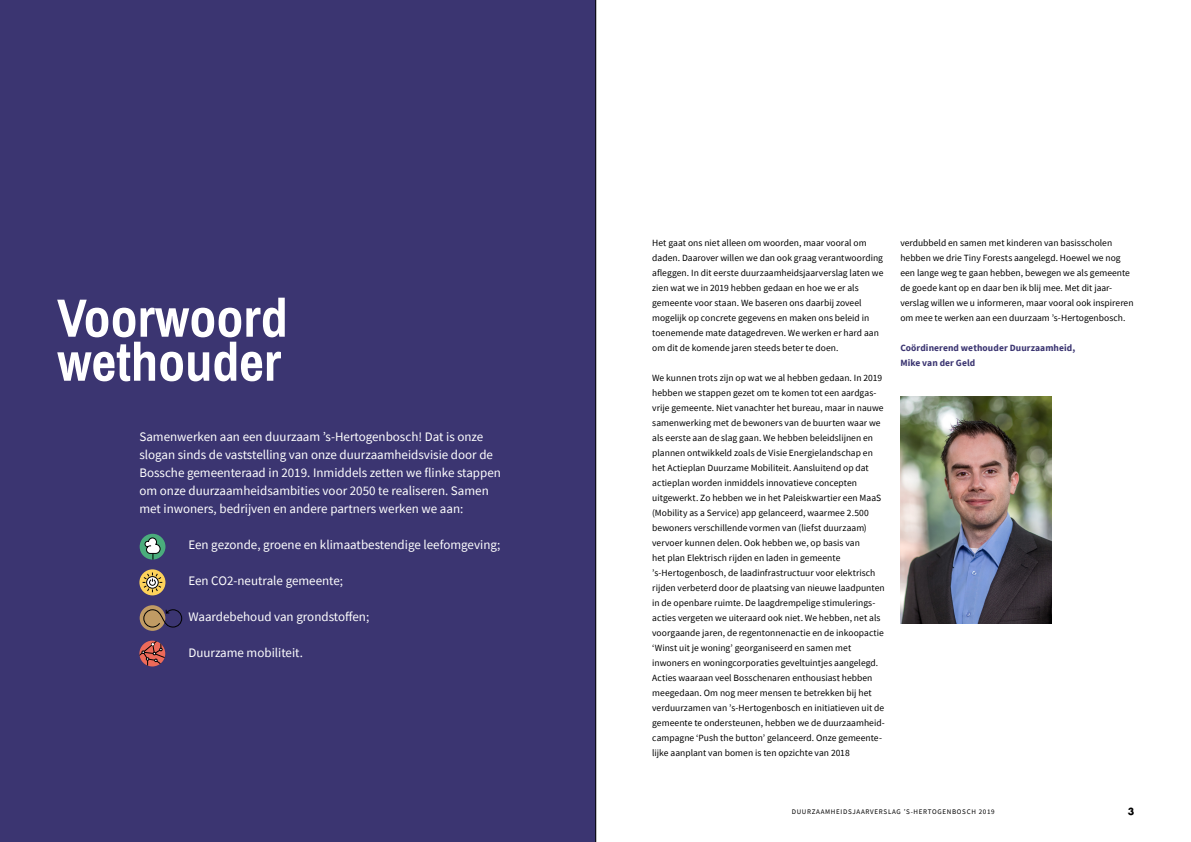
<style>
.page{position:relative;width:1191px;height:842px;background:#fff}
.page>*{position:absolute;margin:0;border:0;box-sizing:border-box;transform-origin:0 0}
.t1{font:700 54px/44px "Archivo Narrow";color:#fff}
.t2{font:13px/18px "Source Sans Pro";color:#fff}
.t3{font:9.5px/15px "Source Sans Pro";letter-spacing:.005em;color:#000}
.t4{font:700 9.5px/15px "Source Sans Pro";letter-spacing:.01em;color:#3b3571}
.t5{font:700 9.5px "Futura Std";color:#000}
.t6{font:7px "Source Sans Pro";letter-spacing:.1em;color:#000}
</style>
<div class="page">
<img style="left:900px;top:396px;width:151px;height:227px">
<div style="left:0;top:0;width:595px;height:842px;background:#3b3571"></div>
<svg style="left:139px;top:569px;width:26px;height:26px"></svg>
<svg style="left:142px;top:572px;width:21px;height:21px"></svg>
<div style="left:140px;top:534px;width:25px;height:26px;background:#4aad7c;border-radius:50%"></div>
<svg style="left:144px;top:537px;width:17px;height:23px"></svg>
<svg style="left:139px;top:641px;width:26px;height:25px"></svg>
<div style="left:140px;top:605px;width:25px;height:26px;background:#c09b64;border-radius:50%"></div>
<svg style="left:143px;top:609px;width:40px;height:19px"></svg>
<hr style="left:595px;top:0;width:1px;height:842px;background:#000">
<h1 class="t1" style="left:57px;top:296px;width:232px">Voorwoord wethouder</h1>
<p class="t2" style="left:139px;top:427px;width:363px">Samenwerken aan een duurzaam ’s-Hertogenbosch! Dat is onze slogan sinds de vaststelling van onze duurzaamheidsvisie door de Bossche gemeenteraad in 2019. Inmiddels zetten we flinke stappen om onze duurzaamheidsambities voor 2050 te realiseren. Samen met inwoners, bedrijven en andere partners werken we aan:</p>
<h2 class="t2" style="left:188px;top:535px;width:313px">Een gezonde, groene en klimaatbestendige leefomgeving;</h2>
<h2 class="t2" style="left:188px;top:571px;width:156px">Een CO2-neutrale gemeente;</h2>
<h2 class="t2" style="left:188px;top:607px;width:182px">Waardebehoud van grondstoffen;</h2>
<h2 class="t2" style="left:188px;top:643px;width:116px">Duurzame mobiliteit.</h2>
<p class="t3" style="left:652px;top:235px;width:233px">Het gaat ons niet alleen om woorden, maar vooral om daden. Daarover willen we dan ook graag verantwoording afleggen. In dit eerste duurzaamheidsjaarverslag laten we zien wat we in 2019 hebben gedaan en hoe we er als gemeente voor staan. We baseren ons daarbij zoveel mogelijk op concrete gegevens en maken ons beleid in toenemende mate datagedreven. We werken er hard aan om dit de komende jaren steeds beter te doen.</p>
<p class="t3" style="left:652px;top:370px;width:234px">We kunnen trots zijn op wat we al hebben gedaan. In 2019 hebben we stappen gezet om te komen tot een aardgas&shy;vrije gemeente. Niet vanachter het bureau, maar in nauwe samenwerking met de bewoners van de buurten waar we als eerste aan de slag gaan. We hebben beleidslijnen en plannen ontwikkeld zoals de Visie Energielandschap en het Actieplan Duurzame Mobiliteit. Aansluitend op dat actieplan worden inmiddels innovatieve concepten uitgewerkt. Zo hebben we in het Paleiskwartier een MaaS (Mobility as a Service) app gelanceerd, waarmee 2.500 bewoners verschillende vormen van (liefst duurzaam) vervoer kunnen delen. Ook hebben we, op basis van<br>het plan Elektrisch rijden en laden in gemeente ’s-Hertogenbosch, de laadinfrastructuur voor elektrisch rijden verbeterd door de plaatsing van nieuwe laadpunten in de openbare ruimte. De laagdrempelige stimulerings&shy;acties vergeten we uiteraard ook niet. We hebben, net als voorgaande jaren, de regentonnenactie en de inkoopactie ‘Winst uit je woning’ georganiseerd en samen met inwoners en woningcorporaties geveltuintjes aangelegd.<br>Acties waaraan veel Bosschenaren enthousiast hebben meegedaan. Om nog meer mensen te betrekken bij het verduurzamen van ’s-Hertogenbosch en initiatieven uit de gemeente te ondersteunen, hebben we de duurzaamheid&shy;campagne ‘Push the button’ gelanceerd. Onze gemeente&shy;lijke aanplant van bomen is ten opzichte van 2018</p>
<p class="t3" style="left:900px;top:235px;width:235px">verdubbeld en samen met kinderen van basisscholen hebben we drie Tiny Forests aangelegd. Hoewel we nog een lange weg te gaan hebben, bewegen we als gemeente de goede kant op en daar ben ik blij mee. Met dit jaar&shy;verslag willen we u informeren, maar vooral ook inspireren om mee te werken aan een duurzaam ’s-Hertogenbosch.</p>
<p class="t4" style="left:900px;top:340px;width:176px">Coördinerend wethouder Duurzaamheid,<br>Mike van der Geld</p>
<p class="t6" style="left:791px;top:808px;width:204px">DUURZAAMHEIDSJAARVERSLAG ’S-HERTOGENBOSCH 2019</p>
<p class="t5" style="left:1127px;top:805px;width:8px">3</p>
</div>
